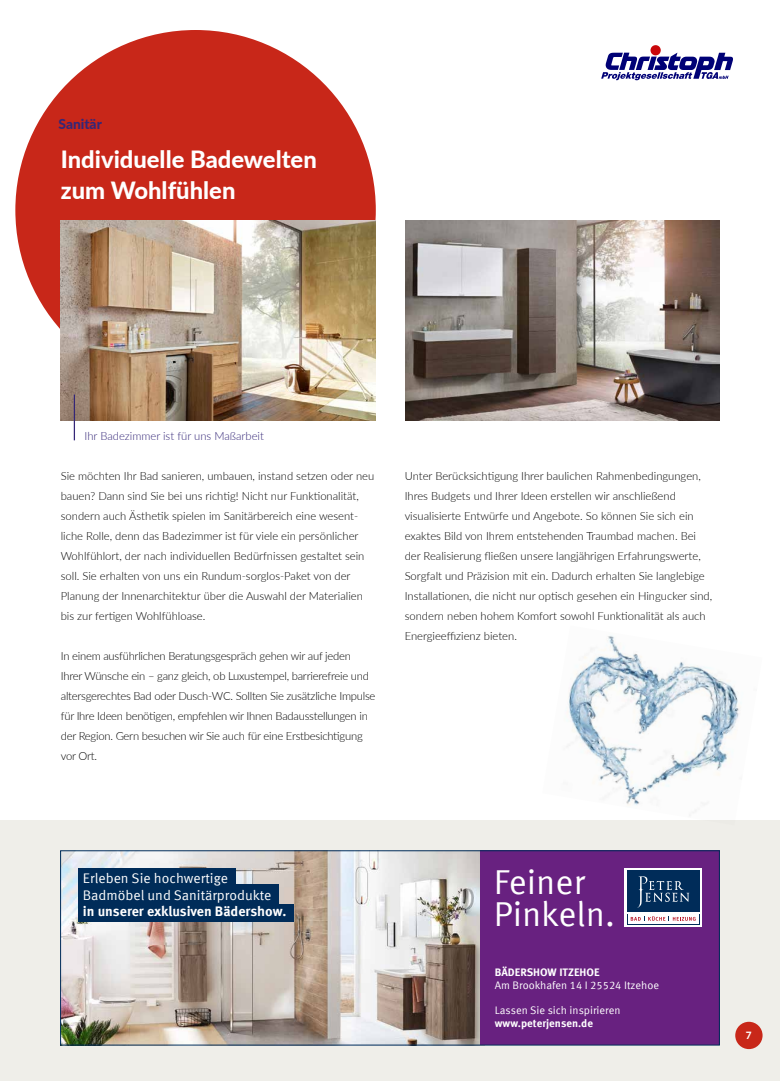
<style>
.page{position:relative;width:780px;height:1081px;background:#fff}
.page>*{position:absolute;margin:0;border:0;box-sizing:border-box;transform-origin:0 0}
.t1{font:34.5px/31.8px "Meta Offc Norm";color:#fff}
.t2{font:800 23.75px/31.2px "Lato";color:#fff}
.t3{font:13.88px/16.6px "Meta Offc Norm";color:#fff}
.t4{font:700 13.88px "Meta Offc";letter-spacing:-.005em;color:#fff}
.t5{font:800 13.75px "Lato";color:#342677}
.t6{font:300 11.25px/20px "Lato";color:#000}
.t7{font:300 11.25px/20px "Lato";letter-spacing:-.02em;color:#000}
.t8{font:300 11.25px "Lato";color:#342677}
.t9{font:10.88px "Meta Offc Norm";color:#fff}
.t10{font:700 10.88px "Meta Offc";color:#fff}
.t11{font:800 10px "Lato";color:#fff}
</style>
<div class="page">
<div style="left:0;top:820px;width:780px;height:261px;background:#efeee9"></div>
<svg style="left:601px;top:45px;width:132px;height:35px"></svg>
<div style="left:735px;top:1022px;width:27px;height:27px;background:#c82719;border-radius:50%"></div>
<div style="left:15px;top:30px;width:361px;height:360px;background:#c82719;border-radius:50%"></div>
<img style="left:405px;top:220px;width:314px;height:200px">
<img style="left:566px;top:635px;width:175px;height:181px">
<img style="left:62px;top:852px;width:418px;height:191px">
<div style="left:480px;top:850px;width:239px;height:195px;background:#682180"></div>
<div style="left:60px;top:850px;width:659px;height:195px;border:1px solid #002c59"></div>
<div style="left:78px;top:868px;width:157px;height:23px;background:#002c59"></div>
<div style="left:78px;top:904px;width:215px;height:17px;background:#002c59"></div>
<div style="left:78px;top:884px;width:201px;height:23px;background:#002c59"></div>
<div style="left:624px;top:868px;width:77px;height:59px;background:#fff"></div>
<div style="left:627px;top:870px;width:72px;height:42px;background:#002c59"></div>
<svg style="left:637px;top:876px;width:52px;height:32px"></svg>
<svg style="left:627px;top:914px;width:73px;height:11px"></svg>
<img style="left:61px;top:220px;width:315px;height:200px">
<hr style="left:74px;top:394px;width:1px;height:46px;background:#342677">
<p class="t5" style="left:59px;top:114px;width:45px">Sanitär</p>
<h2 class="t2" style="left:61px;top:143px;width:257px">Individuelle Badewelten zum Wohlfühlen</h2>
<p class="t8" style="left:84px;top:428px;width:181px">Ihr Badezimmer ist für uns Maßarbeit</p>
<p class="t6" style="left:61px;top:466px;width:315px">Sie möchten Ihr Bad sanieren, umbauen, instand setzen oder neu bauen? Dann sind Sie bei uns richtig! Nicht nur Funktionalität, sondern auch Ästhetik spielen im Sanitärbereich eine wesent&shy;liche Rolle, denn das Badezimmer ist für viele ein persönlicher Wohlfühlort, der nach individuellen Bedürfnissen gestaltet sein soll. Sie erhalten von uns ein Rundum-sorglos-Paket von der Planung der Innenarchitektur über die Auswahl der Materialien bis zur fertigen Wohlfühloase.</p>
<p class="t7" style="left:61px;top:646px;width:316px">In einem ausführlichen Beratungsgespräch gehen wir auf jeden<br>Ihrer Wünsche ein – ganz gleich, ob Luxustempel, barrierefreie und altersgerechtes Bad oder Dusch-WC. Sollten Sie zusätzliche Impulse für Ihre Ideen benötigen, empfehlen wir Ihnen Badausstellungen in der Region. Gern besuchen wir Sie auch für eine Erstbesichtigung vor Ort.</p>
<p class="t6" style="left:404px;top:466px;width:309px">Unter Berücksichtigung Ihrer baulichen Rahmenbedingungen, Ihres Budgets und Ihrer Ideen erstellen wir anschließend visualisierte Entwürfe und Angebote. So können Sie sich ein exaktes Bild von Ihrem entstehenden Traumbad machen. Bei der Realisierung fließen unsere langjährigen Erfahrungswerte, Sorgfalt und Präzision mit ein. Dadurch erhalten Sie langlebige Installationen, die nicht nur optisch gesehen ein Hingucker sind, sondern neben hohem Komfort sowohl Funktionalität als auch Energieeffizienz bieten.</p>
<p class="t3" style="left:83px;top:870px;width:190px">Erleben Sie hochwertige<br>Badmöbel und Sanitärprodukte</p>
<p class="t4" style="left:83px;top:903px;width:205px">in unserer exklusiven Bädershow.</p>
<h1 class="t1" style="left:494px;top:867px;width:123px">Feiner<br>Pinkeln.</h1>
<p class="t10" style="left:495px;top:966px;width:106px">BÄDERSHOW ITZEHOE</p>
<p class="t9" style="left:495px;top:979px;width:166px">Am Brookhafen 14 I 25524 Itzehoe</p>
<p class="t9" style="left:495px;top:1004px;width:127px">Lassen Sie sich inspirieren</p>
<p class="t10" style="left:495px;top:1017px;width:100px">www.peterjensen.de</p>
<p class="t11" style="left:745px;top:1028px;width:7px">7</p>
</div>
